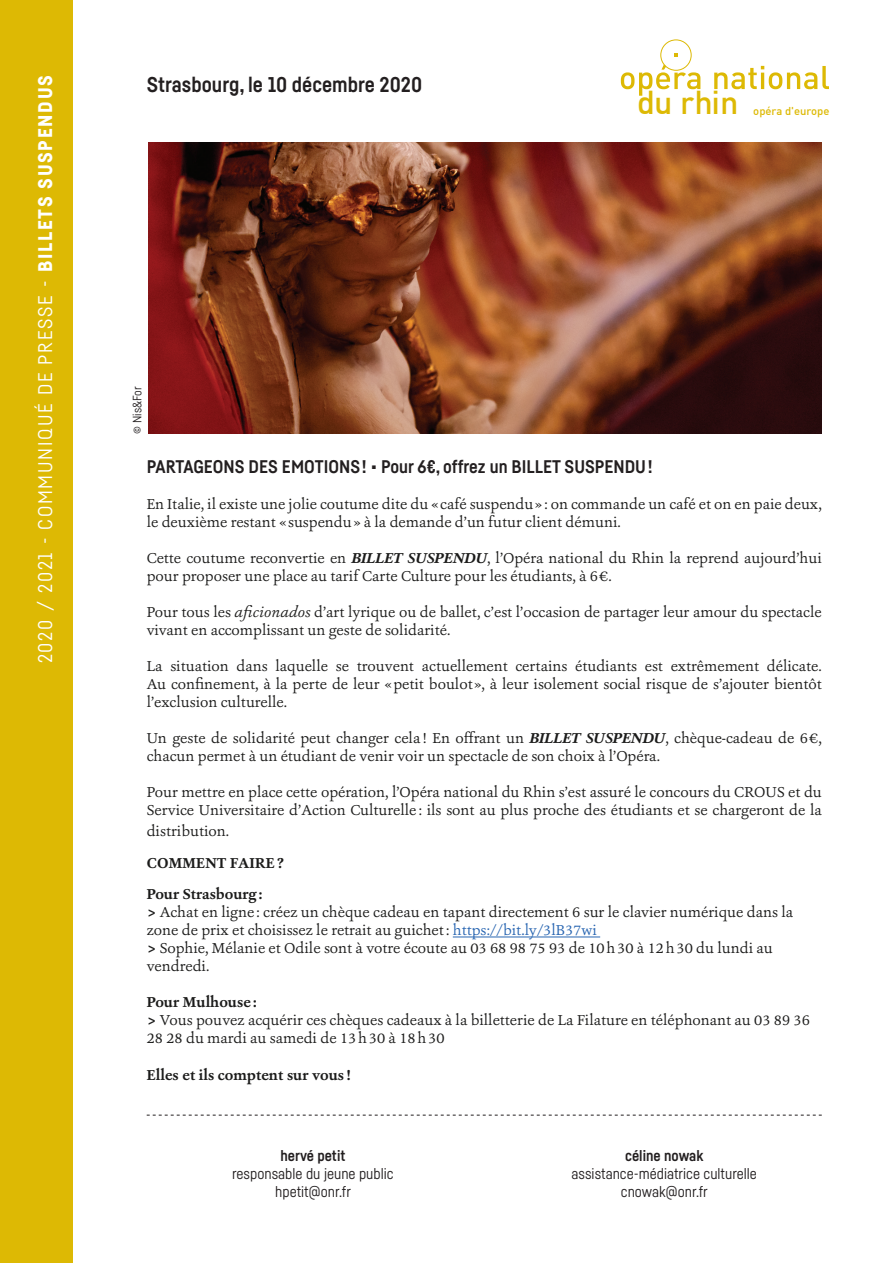
<style>
.page{position:relative;width:893px;height:1263px;background:#fff}
.page>*{position:absolute;margin:0;border:0;box-sizing:border-box;transform-origin:0 0}
.t1{font:500 32.4px "DIN Offc";letter-spacing:-.01em;color:#ddb904}
.t2{font:700 21px "Fabrikat";color:#231f20}
.t3{font:19.5px "Fabrikat";letter-spacing:.09em;color:#fff}
.t4{font:700 18px "Fabrikat";color:#231f20}
.t5{font:15px/18px "Ashbury";color:#1b1b1a}
.t6{font:15px/18px "Fabrikat";color:#231f20;text-align:center}
.t7{font:700 15px/31.5px "Ashbury";color:#1b1b1a}
.t8{font:700 15px "Fabrikat";color:#231f20}
.t9{font:12px "Fabrikat";color:#231f20}
.t10{font:500 11.25px "DIN Offc";color:#ddb904}
.s1{font-weight:900}
.s2{font-weight:700;font-style:italic}
.s3{font-style:italic}
.s4{font-weight:700}
.s5{color:#2865b1}
</style>
<div class="page">
<svg style="left:674px;top:53px;width:4px;height:4px"></svg>
<svg style="left:621px;top:64px;width:79px;height:32px"></svg>
<svg style="left:714px;top:66px;width:115px;height:23px"></svg>
<div style="left:660px;top:40px;width:31px;height:31px;border:1px solid #ddb904;border-radius:50%"></div>
<div style="left:0;top:0;width:72px;height:1263px;background:#ddb904"></div>
<hr style="left:453px;top:936px;width:147px;height:1px;background:#2865b1">
<img style="left:149px;top:142px;width:673px;height:291px">
<svg style="left:147px;top:1115px;width:675px;height:1px"></svg>
<h3 class="t3" style="left:33px;top:663px;width:590px;rotate:-90deg">2020 / 2021 - COMMUNIQUÉ DE PRESSE - <span class="s1">BILLETS SUSPENDUS</span></h3>
<h2 class="t2" style="left:147px;top:72px;width:277px">Strasbourg, le 10 décembre 2020</h2>
<h1 class="t1" style="left:637px;top:82px;width:103px">du rhin</h1>
<p class="t10" style="left:753px;top:103px;width:78px">opéra d'europe</p>
<p class="t9" style="left:130px;top:434px;width:49px;rotate:-90deg">© Nis&amp;For</p>
<p class="t4" style="left:147px;top:455px;width:508px">PARTAGEONS DES EMOTIONS ! • Pour 6€, offrez un BILLET SUSPENDU !</p>
<p class="t5" style="left:147px;top:495px;width:676px">En Italie, il existe une jolie coutume dite du « café suspendu» : on commande un café et on en paie deux, le deuxième restant « suspendu» à la demande d’un futur client démuni.</p>
<p class="t5" style="left:147px;top:549px;width:677px">Cette coutume reconvertie en <span class="s2">BILLET SUSPENDU</span>, l’Opéra national du Rhin la reprend aujourd’hui pour proposer une place au tarif Carte Culture pour les étudiants, à 6€.</p>
<p class="t5" style="left:147px;top:603px;width:677px">Pour tous les <span class="s3">aficionados</span> d’art lyrique ou de ballet, c’est l’occasion de partager leur amour du spectacle vivant en accomplissant un geste de solidarité.</p>
<p class="t5" style="left:147px;top:657px;width:677px;text-align:justify">La situation dans laquelle se trouvent actuellement certains étudiants est extrêmement délicate.<br>Au confinement, à la perte de leur «petit boulot », à leur isolement social risque de s’ajouter bientôt l’exclusion culturelle.</p>
<p class="t5" style="left:147px;top:729px;width:677px">Un geste de solidarité peut changer cela ! En offrant un <span class="s2">BILLET SUSPENDU</span>, chèque-cadeau de 6€, chacun permet à un étudiant de venir voir un spectacle de son choix à l’Opéra.</p>
<p class="t5" style="left:147px;top:783px;width:677px">Pour mettre en place cette opération, l’Opéra national du Rhin s’est assuré le concours du CROUS et du<br>Service Universitaire d’Action Culturelle : ils sont au plus proche des étudiants et se chargeront de la</p>
<p class="t5" style="left:147px;top:822px;width:84px">distribution.</p>
<p class="t7" style="left:147px;top:847px;width:139px">COMMENT FAIRE?<br>Pour Strasbourg:</p>
<p class="t5" style="left:147px;top:903px;width:648px"><span class="s4">&gt;</span> Achat en ligne : créez un chèque cadeau en tapant directement 6 sur le clavier numérique dans la zone de prix et choisissez le retrait au guichet: <span class="s5">https://bit.ly/3lB37wi<br></span><span class="s4">&gt;</span> Sophie, Mélanie et Odile sont à votre écoute au 03 68 98 75 93 de 10h30 à 12h30 du lundi au vendredi.</p>
<p class="t5" style="left:147px;top:993px;width:665px"><span class="s4">Pour Mulhouse:<br>&gt;</span> Vous pouvez acquérir ces chèques cadeaux à la billetterie de La Filature en téléphonant au 03 89 36<br>28 28 du mardi au samedi de 13h30 à 18h30</p>
<p class="t7" style="left:147px;top:1059px;width:206px">Elles et ils comptent sur vous !</p>
<p class="t8" style="left:280px;top:1147px;width:67px">hervé petit</p>
<p class="t6" style="left:232px;top:1165px;width:163px">responsable du jeune public hpetit@onr.fr</p>
<p class="t8" style="left:625px;top:1147px;width:80px">céline nowak</p>
<p class="t6" style="left:571px;top:1165px;width:187px">assistance-médiatrice culturelle cnowak@onr.fr</p>
</div>
